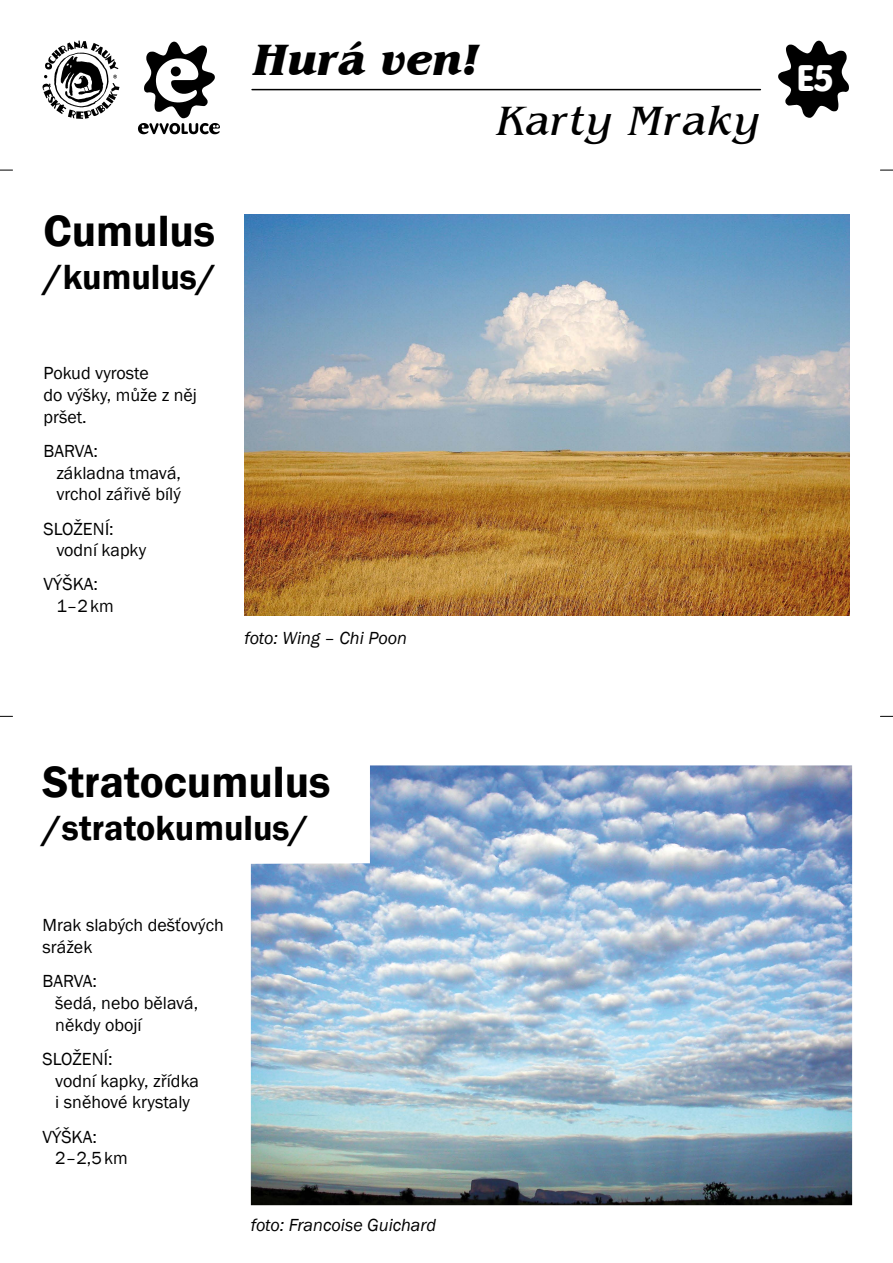
<style>
.page{position:relative;width:893px;height:1263px;background:#fff}
.page>*{position:absolute;margin:0;border:0;box-sizing:border-box;transform-origin:0 0}
.t1{font:600 45px "Franklin Gothic";color:#000}
.t2{font:italic 700 45px "Benguiat IT Cby BT";letter-spacing:.01em;color:#000}
.t3{font:italic 42px "Benguiat IT Cby BT";letter-spacing:.05em;color:#000}
.t4{font:600 36px "Franklin Gothic";color:#000}
.t5{font:36px "VAG Rounded AT";color:#fff}
.t6{font:18px/21.6px "Franklin Gothic";color:#000}
.t7{font:italic 18px "Franklin Gothic";color:#000}
</style>
<div class="page">
<img style="left:138px;top:41px;width:82px;height:94px">
<hr style="left:252px;top:89px;width:508px;height:1px;background:#000">
<svg style="left:43px;top:41px;width:76px;height:78px"></svg>
<img style="left:778px;top:40px;width:71px;height:78px">
<img style="left:244px;top:214px;width:605px;height:402px">
<img style="left:251px;top:765px;width:601px;height:440px">
<svg style="left:0;top:170px;width:13px;height:1px"></svg>
<svg style="left:880px;top:170px;width:13px;height:1px"></svg>
<svg style="left:0;top:716px;width:13px;height:1px"></svg>
<svg style="left:880px;top:716px;width:13px;height:1px"></svg>
<h1 class="t1" style="left:44px;top:203px;width:173px">Cumulus</h1>
<h3 class="t4" style="left:44px;top:255px;width:174px">/kumulus/</h3>
<p class="t6" style="left:44px;top:363px;width:155px">Pokud vyroste<br>do výšky, může z něj pršet.</p>
<p class="t6" style="left:56px;top:440px;width:126px;text-indent:-13px">Barva:<br>základna tmavá, vrchol zářivě bílý</p>
<p class="t6" style="left:56px;top:518px;width:91px;text-indent:-13px">Složení: vodní kapky</p>
<p class="t6" style="left:56px;top:574px;width:59px;text-indent:-13px">Výška:<br>1–2km</p>
<h1 class="t2" style="left:253px;top:31px;width:227px">Hurá ven!</h1>
<h2 class="t3" style="left:497px;top:95px;width:264px">Karty Mraky</h2>
<p class="t7" style="left:244px;top:627px;width:164px">foto: Wing – Chi Poon</p>
<h3 class="t5" style="left:797px;top:54px;width:38px">E5</h3>
<h1 class="t1" style="left:43px;top:754px;width:289px">Stratocumulus</h1>
<h3 class="t4" style="left:43px;top:806px;width:268px">/stratokumulus/</h3>
<p class="t6" style="left:43px;top:915px;width:183px">Mrak slabých dešťových srážek</p>
<p class="t6" style="left:55px;top:971px;width:144px;text-indent:-13px">Barva:<br>šedá, nebo bělavá, někdy obojí</p>
<p class="t6" style="left:55px;top:1048px;width:145px;text-indent:-13px">Složení:<br>vodní kapky, zřídka i sněhové krystaly</p>
<p class="t6" style="left:55px;top:1126px;width:74px;text-indent:-13px">Výška:<br>2–2,5km</p>
<p class="t7" style="left:251px;top:1214px;width:187px">foto: Francoise Guichard</p>
</div>
